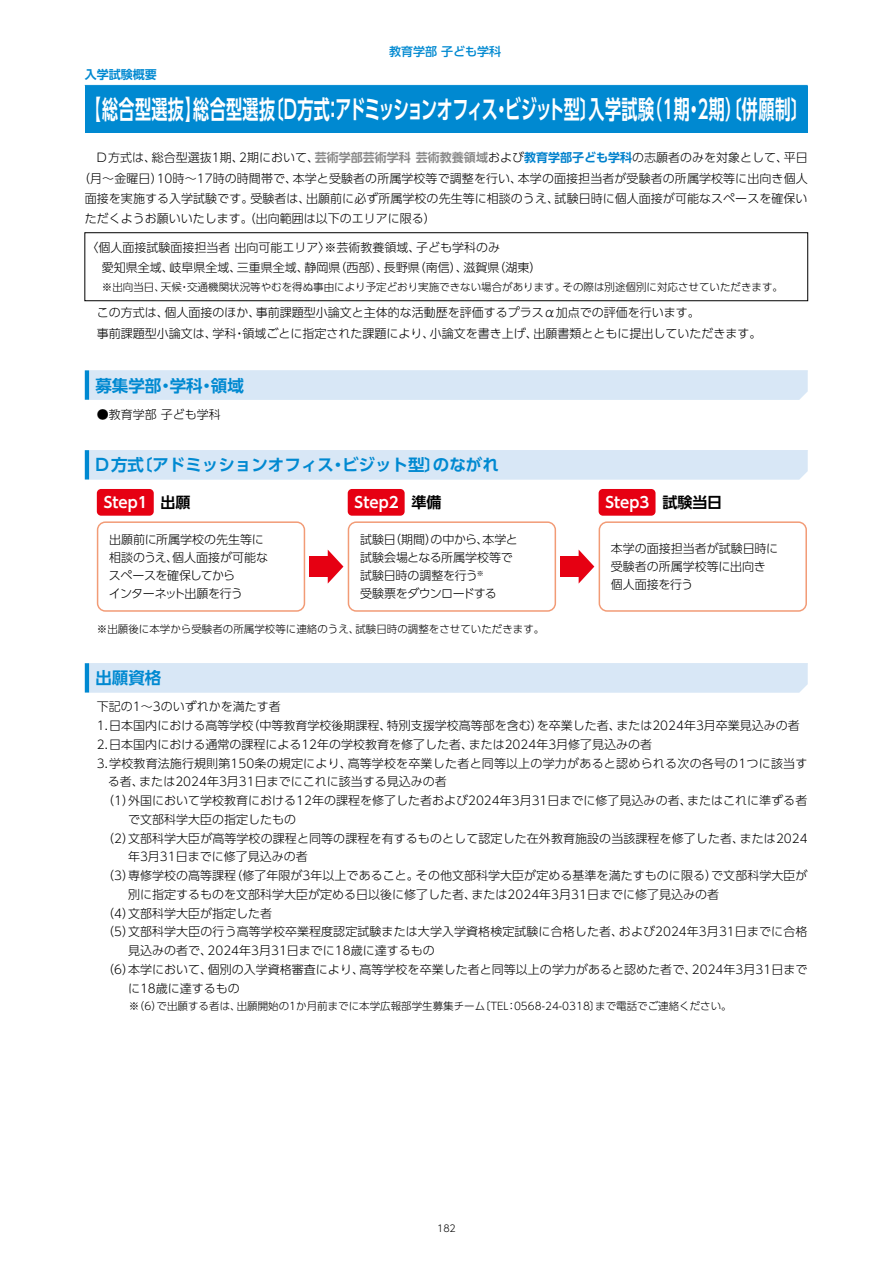
<style>
.page{position:relative;width:893px;height:1263px;background:#fff}
.page>*{position:absolute;margin:0;border:0;box-sizing:border-box;transform-origin:0 0}
.t1{font:700 25.5px "UD Shin Go Pro De";letter-spacing:.025em;color:#fff;scale:.63 1}
.t2{font:700 16.5px "UD Shin Go Pro De";color:#0089d1}
.t3{font:700 15px "UD Shin Go Pro De";color:#fff}
.t4{font:300 12px/20.2px "UD Shin Go Pro";color:#000}
.t5{font:300 12px/18px "UD Shin Go Pro";letter-spacing:-.02em;color:#000}
.t6{font:300 12px "UD Shin Go Pro";letter-spacing:.02em;color:#000}
.t7{font:500 12px "UD Shin Go Pro";color:#0089d1}
.t8{font:700 12px "UD Shin Go Pro De";color:#0089d1}
.t9{font:300 10.5px "UD Shin Go Pro";color:#000}
.t10{font:300 9.6px "UD Shin Go Pro";color:#000}
.s1{font-family:"UD Shin Go Pro De";font-weight:700;color:#898989}
.s2{font-family:"UD Shin Go Pro De";font-weight:700;color:#0081cc}
.s3{color:#000}
</style>
<div class="page">
<div style="left:85px;top:86px;width:723px;height:47px;background:#0089d1"></div>
<hr style="left:85px;top:85px;width:723px;height:1px;background:#0089d1">
<div style="left:85px;top:232px;width:723px;height:69px;border:1px solid #000"></div>
<div style="left:89px;top:371px;width:719px;height:29px;background:#d8e7f6"></div>
<hr style="left:85px;top:370px;width:723px;height:1px;background:#d8e7f6">
<hr style="left:85px;top:370px;width:4px;height:30px;background:#0089d1">
<div style="left:85px;top:451px;width:723px;height:29px;background:#d8e7f6"></div>
<hr style="left:85px;top:450px;width:723px;height:1px;background:#d8e7f6">
<hr style="left:85px;top:450px;width:4px;height:29px;background:#0089d1">
<div style="left:85px;top:664px;width:723px;height:29px;background:#d8e7f6"></div>
<hr style="left:85px;top:663px;width:723px;height:1px;background:#d8e7f6">
<hr style="left:85px;top:663px;width:4px;height:29px;background:#0089d1">
<svg style="left:97px;top:521px;width:208px;height:91px"></svg>
<div style="left:97px;top:489px;width:57px;height:27px;background:#e60012;border-radius:4px"></div>
<div style="left:348px;top:489px;width:57px;height:27px;background:#e60012;border-radius:4px"></div>
<div style="left:599px;top:489px;width:56px;height:27px;background:#e60012;border-radius:4px"></div>
<div style="left:309px;top:556px;width:21px;height:21px;background:#e60012"></div>
<svg style="left:328px;top:521px;width:228px;height:91px"></svg>
<div style="left:560px;top:556px;width:21px;height:21px;background:#e60012"></div>
<svg style="left:579px;top:521px;width:228px;height:91px"></svg>
<p class="t8" style="left:85px;top:65px;width:74px">入学試験概要</p>
<p class="t7" style="left:389px;top:42px;width:113px">教育学部 子ども学科</p>
<h1 class="t1" style="left:85px;top:89px;width:1148px">【総合型選抜】総合型選抜〔D方式：アドミッションオフィス・ビジット型〕入学試験（1期・2期）〔併願制〕</h1>
<p class="t4" style="left:97px;top:147px;width:712px">D方式は、総合型選抜1期、2期において、<span class="s1">芸術学部芸術学科芸術教養領域</span>および<span class="s2">教育学部子ども学科</span>の志願者のみを対象として、平日</p>
<p class="t4" style="left:78px;top:167px;width:731px">（月～金曜日）10時～17時の時間帯で、本学と受験者の所属学校等で調整を行い、本学の面接担当者が受験者の所属学校等に出向き個人</p>
<p class="t4" style="left:85px;top:188px;width:724px">面接を実施する入学試験です。受験者は、出願前に必ず所属学校の先生等に相談のうえ、試験日時に個人面接が可能なスペースを確保い</p>
<p class="t4" style="left:85px;top:208px;width:352px">ただくようお願いいたします。（出向範囲は以下のエリアに限る）</p>
<p class="t4" style="left:102px;top:237px;width:441px;text-indent:-15px">〈個人面接試験面接担当者出向可能エリア〉※芸術教養領域、子ども学科のみ<br>愛知県全域、岐阜県全域、三重県全域、静岡県（西部）、長野県（南信）、滋賀県（湖東）</p>
<p class="t9" style="left:102px;top:278px;width:683px">※出向当日、天候・交通機関状況等やむを得ぬ事由により予定どおり実施できない場合があります。その際は別途個別に対応させていただきます。</p>
<p class="t4" style="left:97px;top:302px;width:666px">この方式は、個人面接のほか、事前課題型小論文と主体的な活動歴を評価するプラスα加点での評価を行います。<br>事前課題型小論文は、学科・領域ごとに指定された課題により、小論文を書き上げ、出願書類とともに提出していただきます。</p>
<h2 class="t2" style="left:95px;top:372px;width:150px">募集学部・学科・領域</h2>
<p class="t4" style="left:97px;top:403px;width:125px">●教育学部子ども学科</p>
<h2 class="t2" style="left:95px;top:452px;width:405px">D方式〔アドミッションオフィス・ビジット型〕のながれ</h2>
<p class="t3" style="left:104px;top:490px;width:88px">Step1 <span class="s3">出願</span></p>
<p class="t3" style="left:355px;top:490px;width:88px">Step2 <span class="s3">準備</span></p>
<p class="t3" style="left:605px;top:490px;width:118px">Step3 <span class="s3">試験当日</span></p>
<p class="t5" style="left:109px;top:530px;width:161px">出願前に所属学校の先生等に相談のうえ、個人面接が可能なスペースを確保してから<br>インターネット出願を行う</p>
<p class="t5" style="left:360px;top:530px;width:159px">試験日（期間）の中から、本学と試験会場となる所属学校等で試験日時の調整を行う<sup>※<br></sup>受験票をダウンロードする</p>
<p class="t4" style="left:611px;top:539px;width:169px;line-height:18px">本学の面接担当者が試験日時に受験者の所属学校等に出向き個人面接を行う</p>
<p class="t9" style="left:97px;top:620px;width:449px">※出願後に本学から受験者の所属学校等に連絡のうえ、試験日時の調整をさせていただきます。</p>
<h2 class="t2" style="left:95px;top:665px;width:67px">出願資格</h2>
<p class="t4" style="left:97px;top:696px;width:185px">下記の1～3のいずれかを満たす者</p>
<p class="t4" style="left:97px;top:715px;width:705px">1.日本国内における高等学校（中等教育学校後期課程、特別支援学校高等部を含む）を卒業した者、または2024年3月卒業見込みの者</p>
<p class="t4" style="left:97px;top:734px;width:557px">2.日本国内における通常の課程による12年の学校教育を修了した者、または2024年3月修了見込みの者</p>
<p class="t6" style="left:97px;top:753px;width:712px">3.学校教育法施行規則第150条の規定により、高等学校を卒業した者と同等以上の学力があると認められる次の各号の1つに該当す</p>
<p class="t4" style="left:108px;top:771px;width:340px">る者、または2024年3月31日までにこれに該当する見込みの者</p>
<p class="t4" style="left:102px;top:790px;width:707px">（1）外国において学校教育における12年の課程を修了した者および2024年3月31日までに修了見込みの者、またはこれに準ずる者</p>
<p class="t4" style="left:128px;top:809px;width:169px">で文部科学大臣の指定したもの</p>
<p class="t4" style="left:102px;top:827px;width:707px">（2）文部科学大臣が高等学校の課程と同等の課程を有するものとして認定した在外教育施設の当該課程を修了した者、または2024</p>
<p class="t4" style="left:128px;top:846px;width:181px">年3月31日までに修了見込みの者</p>
<p class="t4" style="left:102px;top:865px;width:707px">（3）専修学校の高等課程（修了年限が3年以上であること。その他文部科学大臣が定める基準を満たすものに限る）で文部科学大臣が</p>
<p class="t4" style="left:128px;top:884px;width:592px">別に指定するものを文部科学大臣が定める日以後に修了した者、または2024年3月31日までに修了見込みの者</p>
<p class="t4" style="left:102px;top:902px;width:171px">（4）文部科学大臣が指定した者</p>
<p class="t4" style="left:102px;top:921px;width:707px">（5）文部科学大臣の行う高等学校卒業程度認定試験または大学入学資格検定試験に合格した者、および2024年3月31日までに合格</p>
<p class="t4" style="left:128px;top:940px;width:308px">見込みの者で、2024年3月31日までに18歳に達するもの</p>
<p class="t4" style="left:102px;top:959px;width:707px">（6）本学において、個別の入学資格審査により、高等学校を卒業した者と同等以上の学力があると認めた者で、2024年3月31日まで</p>
<p class="t4" style="left:128px;top:977px;width:113px">に18歳に達するもの</p>
<p class="t9" style="left:129px;top:998px;width:604px">※（6）で出願する者は、出願開始の1か月前までに本学広報部学生募集チーム〔TEL：0568-24-0318〕まで電話でご連絡ください。</p>
<p class="t10" style="left:437px;top:1220px;width:20px">182</p>
</div>
